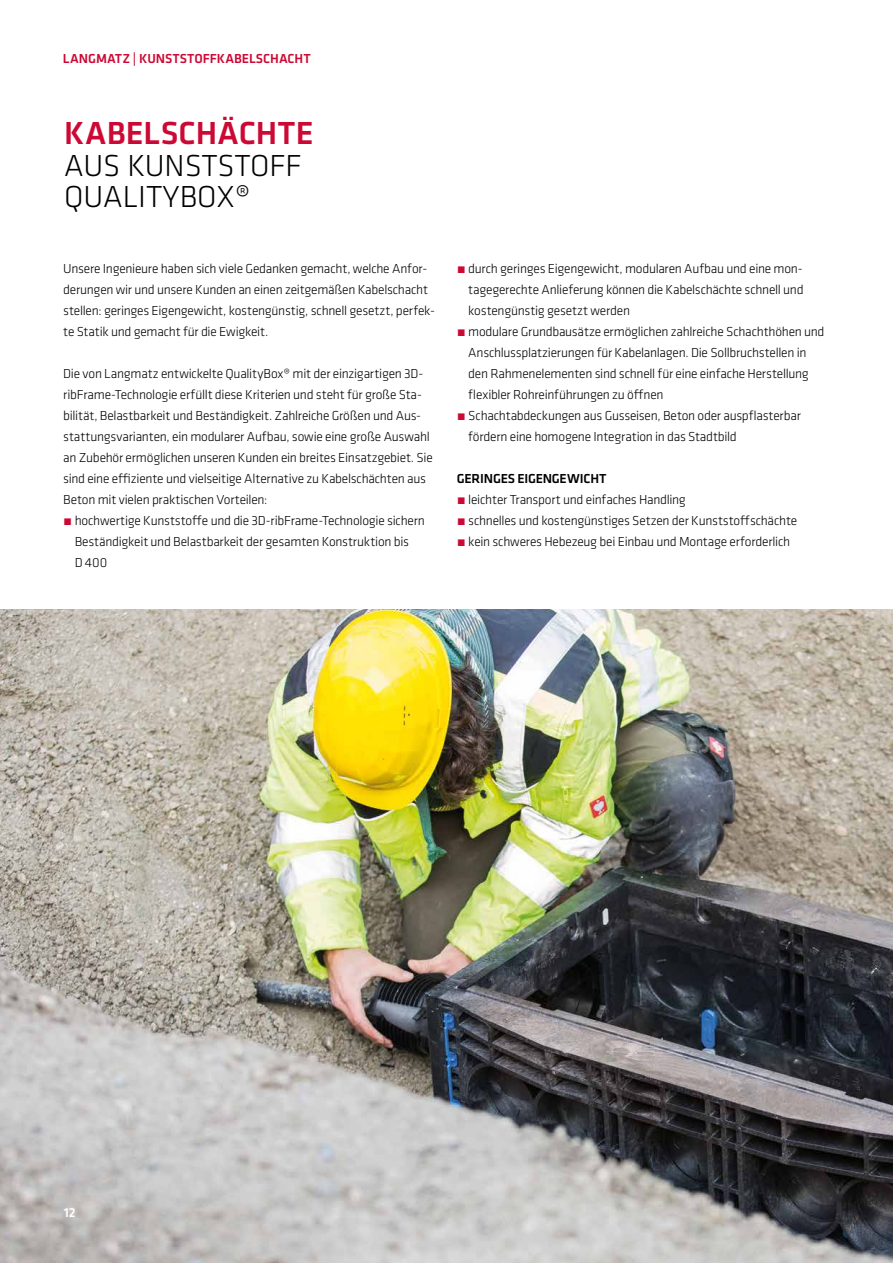
<style>
.page{position:relative;width:893px;height:1263px;background:#fff}
.page>*{position:absolute;margin:0;border:0;box-sizing:border-box;transform-origin:0 0}
.t1{font:300 31.5px/31.5px "GC Klavika";color:#000}
.t2{font:500 31.5px "GC Klavika Head";letter-spacing:.005em;color:#cc0935}
.t3{font:300 13.5px/21px "GC Klavika";letter-spacing:-.02em;color:#000}
.t4{font:500 13.5px "GC Klavika Fein";color:#cc0935}
.t5{font:500 13.5px "GC Klavika Fein";letter-spacing:-.015em;color:#000}
.t6{font:500 13.5px "GC Klavika Fein";color:#fff}
.s1{color:#cc0935}
</style>
<div class="page">
<img style="left:0;top:609px;width:893px;height:654px">
<p class="t4" style="left:63px;top:49px;width:249px">LANGMATZ | KUNSTSTOFFKABELSCHACHT</p>
<h1 class="t2" style="left:64px;top:111px;width:251px">KABELSCHÄCHTE</h1>
<h1 class="t1" style="left:64px;top:149px;width:239px">AUS KUNSTSTOFF<br>QUALITYBOX®</h1>
<p class="t3" style="left:63px;top:258px;width:373px">Unsere Ingenieure haben sich viele Gedanken gemacht, welche Anfor&shy;derungen wir und unsere Kunden an einen zeitgemäßen Kabelschacht stellen: geringes Eigengewicht, kostengünstig, schnell gesetzt, perfek&shy;te Statik und gemacht für die Ewigkeit.</p>
<p class="t3" style="left:63px;top:363px;width:371px">Die von Langmatz entwickelte QualityBox® mit der einzigartigen 3D&shy;ribFrame-Technologie erfüllt diese Kriterien und steht für große Sta&shy;bilität, Belastbarkeit und Beständigkeit. Zahlreiche Größen und Aus&shy;stattungsvarianten, ein modularer Aufbau, sowie eine große Auswahl an Zubehör ermöglichen unseren Kunden ein breites Einsatzgebiet. Sie sind eine effiziente und vielseitige Alternative zu Kabelschächten aus Beton mit vielen praktischen Vorteilen:</p>
<p class="t3" style="left:75px;top:510px;width:352px;text-indent:-11px"><span class="s1">•</span> hochwertige Kunststoffe und die 3D-ribFrame-Technologie sichern<br>Beständigkeit und Belastbarkeit der gesamten Konstruktion bis<br>D 400</p>
<p class="t3" style="left:468px;top:258px;width:337px;text-align:justify;text-indent:-11px"><span class="s1">•</span> durch geringes Eigengewicht, modularen Aufbau und eine mon&shy;tagegerechte Anlieferung können die Kabelschächte schnell und kostengünstig gesetzt werden</p>
<p class="t3" style="left:468px;top:321px;width:358px;text-indent:-11px"><span class="s1">•</span> modulare Grundbausätze ermöglichen zahlreiche Schachthöhen und Anschlussplatzierungen für Kabelanlagen. Die Sollbruchstellen in den Rahmenelementen sind schnell für eine einfache Herstellung flexibler Rohreinführungen zu öffnen</p>
<p class="t3" style="left:468px;top:405px;width:334px;text-indent:-11px"><span class="s1">•</span> Schachtabdeckungen aus Gusseisen, Beton oder auspflasterbar fördern eine homogene Integration in das Stadtbild</p>
<p class="t5" style="left:457px;top:470px;width:151px">GERINGES EIGENGEWICHT</p>
<p class="t3" style="left:457px;top:489px;width:230px"><span class="s1">•</span> leichter Transport und einfaches Handling</p>
<p class="t3" style="left:457px;top:510px;width:342px"><span class="s1">•</span> schnelles und kostengünstiges Setzen der Kunststoffschächte</p>
<p class="t3" style="left:457px;top:531px;width:335px"><span class="s1">•</span> kein schweres Hebezeug bei Einbau und Montage erforderlich</p>
<p class="t6" style="left:64px;top:1203px;width:13px">12</p>
</div>
